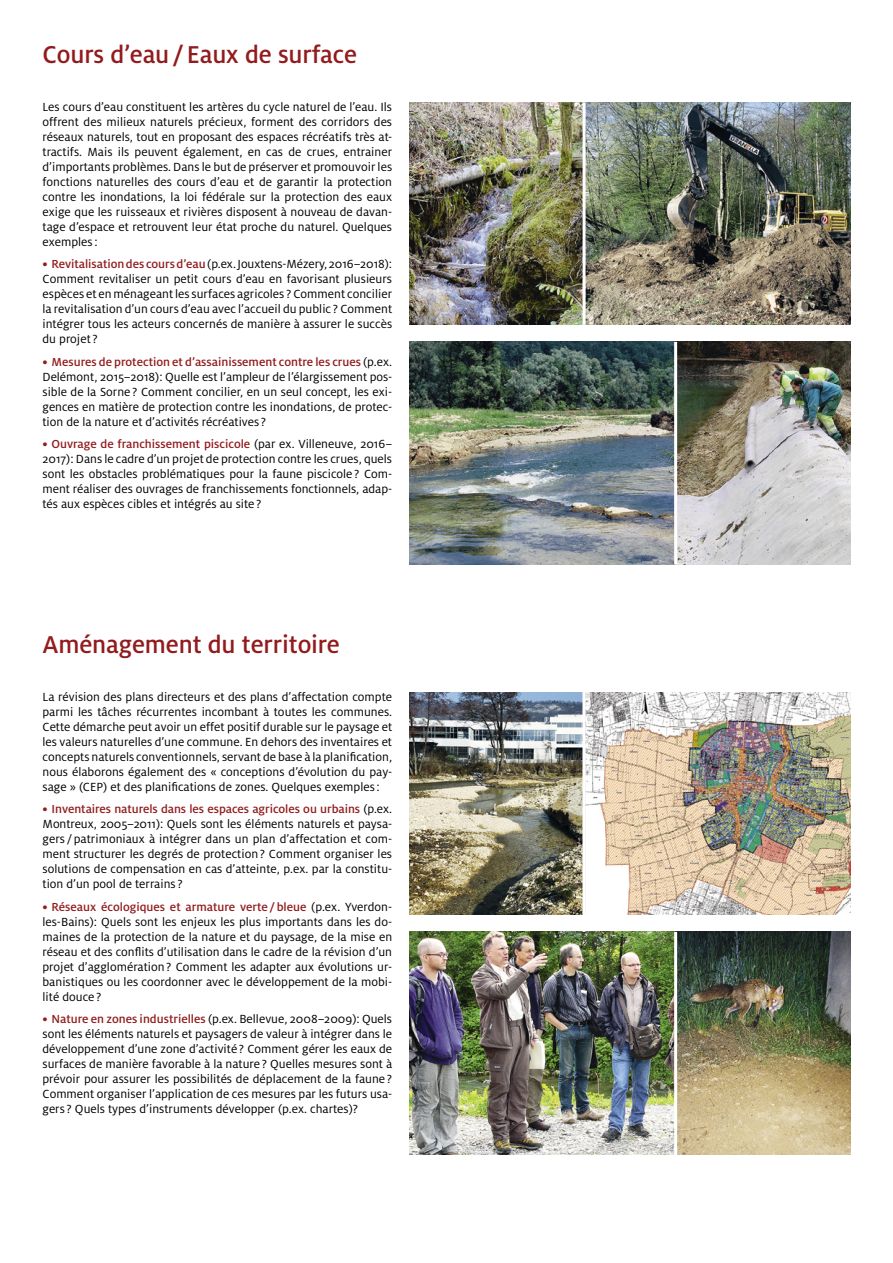
<style>
.page{position:relative;width:893px;height:1263px;background:#fff}
.page>*{position:absolute;margin:0;border:0;box-sizing:border-box;transform-origin:0 0}
.t1{font:500 27px "Milo";letter-spacing:-.005em;color:#921b1d}
.t2{font:13.05px/15px "Milo";color:#000;text-align:justify}
.t3{font:500 12.9px "Milo";color:#921b1d}
.s1{font-weight:500;font-size:12.9px;color:#921b1d}
.s2{font-weight:400;font-size:13.05px;color:#000}
</style>
<div class="page">
<img style="left:409px;top:692px;width:441px;height:223px">
<img style="left:409px;top:342px;width:441px;height:222px">
<img style="left:409px;top:932px;width:441px;height:222px">
<img style="left:409px;top:102px;width:441px;height:223px">
<hr style="left:583px;top:102px;width:3px;height:223px;background:#fff">
<hr style="left:674px;top:342px;width:3px;height:222px;background:#fff">
<hr style="left:582px;top:684px;width:3px;height:248px;background:#fff">
<hr style="left:674px;top:932px;width:3px;height:231px;background:#fff">
<h1 class="t1" style="left:43px;top:38px;width:316px">Cours d’eau/Eaux de surface</h1>
<p class="t2" style="left:43px;top:99px;width:351px">Les cours d’eau constituent les artères du cycle naturel de l’eau. Ils offrent des milieux naturels précieux, forment des corridors des réseaux naturels, tout en proposant des espaces récréatifs très at&shy;tractifs. Mais ils peuvent également, en cas de crues, entrainer d’importants problèmes. Dans le but de préserver et promouvoir les fonctions naturelles des cours d’eau et de garantir la protection contre les inondations, la loi fédérale sur la protection des eaux exige que les ruisseaux et rivières disposent à nouveau de davan&shy;tage d’espace et retrouvent leur état proche du naturel. Quelques exemples:</p>
<p class="t2" style="left:43px;top:256px;width:351px"><span class="s1">• Revitalisationdes coursd’eau</span>(p.ex.Jouxtens-Mézery, 2016–2018):<br>Comment revitaliser un petit cours d’eau en favorisant plusieurs espèces et en ménageant les surfaces agricoles ? Comment concilier la revitalisation d’un cours d’eau avec l’accueil du public ? Comment intégrer tous les acteurs concernés de manière à assurer le succès du projet ?</p>
<p class="t3" style="left:43px;top:354px;width:351px">• Mesures de protection et d’assainissement contre les crues <span class="s2">(p.ex.</span></p>
<p class="t2" style="left:43px;top:369px;width:351px">Delémont, 2015–2018): Quelle est l’ampleur de l’élargissement pos&shy;sible de la Sorne ? Comment concilier, en un seul concept, les exi&shy;gences en matière de protection contre les inondations, de protec&shy;tion de la nature et d’activités récréatives ?</p>
<p class="t3" style="left:43px;top:437px;width:351px">• Ouvrage de franchissement piscicole <span class="s2">(par ex. Villeneuve, 2016–</span></p>
<p class="t2" style="left:43px;top:451px;width:351px">2017): Dans le cadre d’un projet de protection contre les crues, quels sont les obstacles problématiques pour la faune piscicole ? Com&shy;ment réaliser des ouvrages de franchissements fonctionnels, adap&shy;tés aux espèces cibles et intégrés au site ?</p>
<h1 class="t1" style="left:43px;top:628px;width:299px">Aménagement du territoire</h1>
<p class="t2" style="left:43px;top:689px;width:351px">La révision des plans directeurs et des plans d’affectation compte parmi les tâches récurrentes incombant à toutes les communes.<br>Cette démarche peut avoir un effet positif durable sur le paysage et les valeurs naturelles d’une commune. En dehors des inventaires et concepts naturels conventionnels, servant de base à la planification, nous élaborons également des « conceptions d’évolution du pay&shy;sage » (CEP) et des planifications de zones. Quelques exemples:</p>
<p class="t3" style="left:43px;top:801px;width:351px">• Inventaires naturels dans les espaces agricoles ou urbains <span class="s2">(p.ex.</span></p>
<p class="t2" style="left:43px;top:816px;width:351px">Montreux, 2005–2011): Quels sont les éléments naturels et paysa&shy;gers / patrimoniaux à intégrer dans un plan d’affectation et com&shy;ment structurer les degrés de protection ? Comment organiser les solutions de compensation en cas d’atteinte, p.ex. par la constitu&shy;tion d’un pool de terrains ?</p>
<p class="t3" style="left:43px;top:899px;width:351px">• Réseaux écologiques et armature verte /bleue <span class="s2">(p.ex. Yverdon-</span></p>
<p class="t2" style="left:43px;top:914px;width:351px">les-Bains): Quels sont les enjeux les plus importants dans les do&shy;maines de la protection de la nature et du paysage, de la mise en réseau et des conflits d’utilisation dans le cadre de la révision d’un projet d’agglomération? Comment les adapter aux évolutions ur&shy;banistiques ou les coordonner avec le développement de la mobi&shy;lité douce ?</p>
<p class="t2" style="left:43px;top:1011px;width:351px"><span class="s1">• Nature en zones industrielles</span> (p.ex. Bellevue, 2008–2009): Quels sont les éléments naturels et paysagers de valeur à intégrer dans le développement d’une zone d’activité ? Comment gérer les eaux de surfaces de manière favorable à la nature ? Quelles mesures sont à prévoir pour assurer les possibilités de déplacement de la faune ?<br>Comment organiser l’application de ces mesures par les futurs usa&shy;gers ? Quels types d’instruments développer (p.ex. chartes)?</p>
</div>
